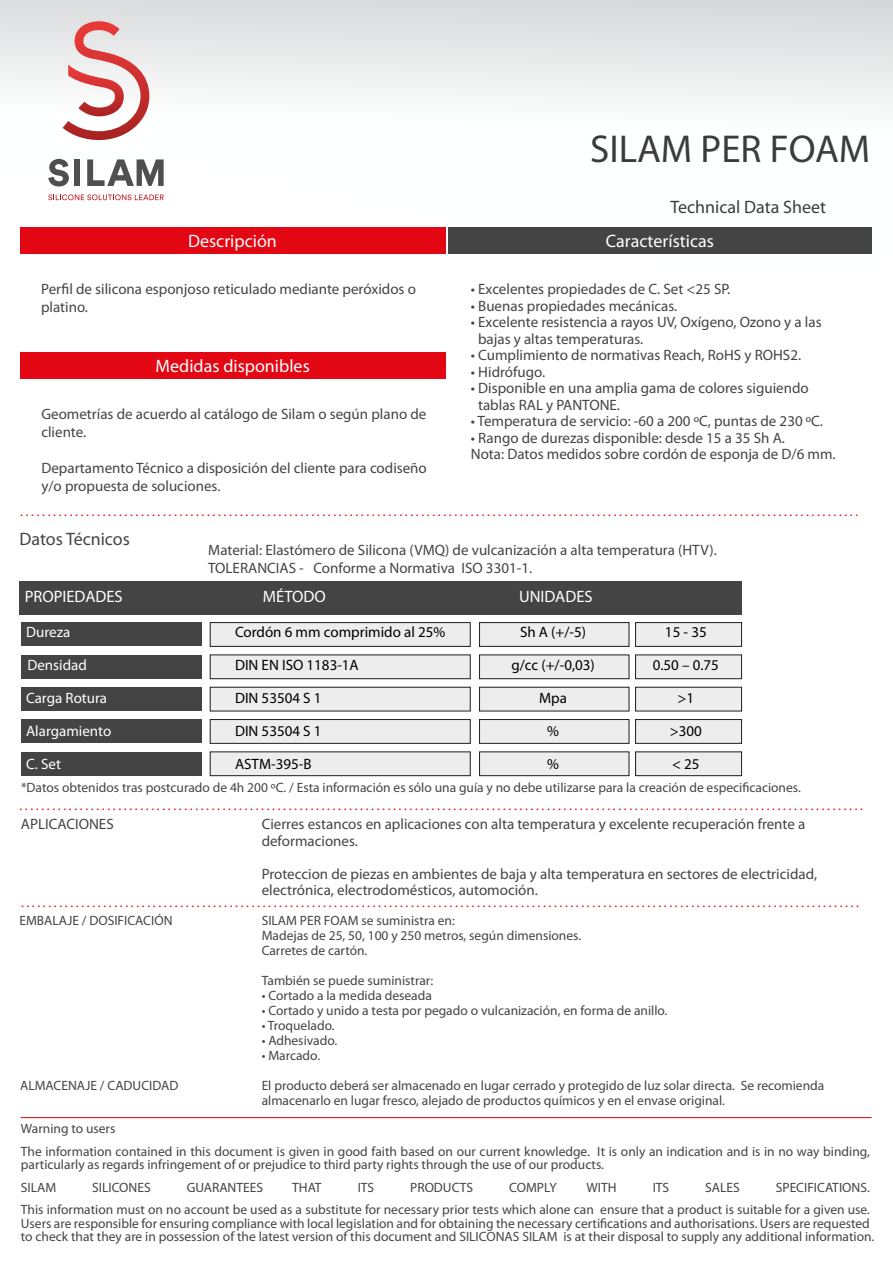
<style>
.page{position:relative;width:893px;height:1263px;background:#fff}
.page>*{position:absolute;margin:0;border:0;box-sizing:border-box;transform-origin:0 0}
.t1{font:39px "Myriad Pro";color:#3c3c3b}
.t2{font:18px "Myriad Pro";color:#fff}
.t3{font:18px "Myriad Pro";color:#3c3c3b}
.t4{font:18px "Myriad Pro";color:#444}
.t5{font:16.5px "Myriad Pro";color:#fff}
.t6{font:15px/16.5px "Myriad Pro";color:#444}
.t7{font:15px "Myriad Pro";color:#000}
.t8{font:15px "Myriad Pro";color:#fff}
.t9{font:13.5px/22.5px "Myriad Pro";color:#444}
.t10{font:13.5px "Myriad Pro";color:#e30613}
</style>
<div class="page">
<svg style="left:0;top:0;width:893px;height:254px"></svg>
<div style="left:21px;top:623px;width:181px;height:23px;background:#444"></div>
<div style="left:21px;top:655px;width:181px;height:24px;background:#444"></div>
<div style="left:21px;top:687px;width:181px;height:24px;background:#444"></div>
<div style="left:21px;top:719px;width:181px;height:24px;background:#444"></div>
<div style="left:635px;top:622px;width:107px;height:25px;background:#ededed;border:1px solid #1d1d1b"></div>
<div style="left:635px;top:655px;width:107px;height:24px;background:#ededed;border:1px solid #1d1d1b"></div>
<div style="left:635px;top:687px;width:107px;height:24px;background:#ededed;border:1px solid #1d1d1b"></div>
<div style="left:635px;top:719px;width:107px;height:24px;background:#ededed;border:1px solid #1d1d1b"></div>
<div style="left:635px;top:752px;width:107px;height:24px;background:#ededed;border:1px solid #1d1d1b"></div>
<div style="left:479px;top:622px;width:150px;height:25px;background:#ededed;border:1px solid #1d1d1b"></div>
<div style="left:479px;top:655px;width:150px;height:24px;background:#ededed;border:1px solid #1d1d1b"></div>
<div style="left:479px;top:687px;width:150px;height:24px;background:#ededed;border:1px solid #1d1d1b"></div>
<div style="left:479px;top:719px;width:150px;height:24px;background:#ededed;border:1px solid #1d1d1b"></div>
<div style="left:479px;top:752px;width:150px;height:24px;background:#ededed;border:1px solid #1d1d1b"></div>
<div style="left:210px;top:622px;width:260px;height:25px;background:#ededed;border:1px solid #1d1d1b"></div>
<div style="left:210px;top:655px;width:260px;height:24px;background:#ededed;border:1px solid #1d1d1b"></div>
<div style="left:210px;top:687px;width:260px;height:24px;background:#ededed;border:1px solid #1d1d1b"></div>
<div style="left:210px;top:719px;width:260px;height:24px;background:#ededed;border:1px solid #1d1d1b"></div>
<div style="left:210px;top:752px;width:260px;height:24px;background:#ededed;border:1px solid #1d1d1b"></div>
<div style="left:21px;top:752px;width:181px;height:24px;background:#444"></div>
<div style="left:20px;top:581px;width:722px;height:33px;background:#444"></div>
<div style="left:21px;top:227px;width:425px;height:26px;background:#e30613"></div>
<div style="left:448px;top:227px;width:424px;height:26px;background:#444"></div>
<hr style="left:21px;top:1117px;width:850px;height:1px;background:#e30613">
<div style="left:21px;top:352px;width:425px;height:27px;background:#e30613"></div>
<svg style="left:63px;top:21px;width:86px;height:119px"></svg>
<svg style="left:48px;top:159px;width:21px;height:27px"></svg>
<div style="left:74px;top:159px;width:6px;height:27px;background:#504f4f"></div>
<svg style="left:87px;top:159px;width:77px;height:27px"></svg>
<svg style="left:48px;top:194px;width:116px;height:6px"></svg>
<h1 class="t1" style="left:590px;top:124px;width:281px">SILAM PER FOAM</h1>
<h2 class="t3" style="left:670px;top:196px;width:157px">Technical Data Sheet</h2>
<h2 class="t2" style="left:188px;top:230px;width:90px">Descripción</h2>
<h2 class="t2" style="left:606px;top:230px;width:109px">Características</h2>
<p class="t6" style="left:41px;top:280px;width:376px;line-height:18px">Perfil de silicona esponjoso reticulado mediante peróxidos o platino.</p>
<h2 class="t2" style="left:156px;top:355px;width:156px">Medidas disponibles</h2>
<p class="t6" style="left:41px;top:405px;width:387px;line-height:18px">Geometrías de acuerdo al catálogo de Silam o según plano de cliente.</p>
<p class="t6" style="left:41px;top:459px;width:387px;line-height:18px">Departamento Técnico a disposición del cliente para codiseño y/o propuesta de soluciones.</p>
<p class="t6" style="left:471px;top:280px;width:261px">• Excelentes propiedades de C. Set &lt;25 SP.</p>
<p class="t6" style="left:471px;top:297px;width:208px">• Buenas propiedades mecánicas.</p>
<p class="t6" style="left:478px;top:313px;width:345px;text-indent:-7px">• Excelente resistencia a rayos UV, Oxígeno, Ozono y a las bajas y altas temperaturas.</p>
<p class="t6" style="left:471px;top:346px;width:332px">• Cumplimiento de normativas Reach, RoHS y ROHS2.</p>
<p class="t6" style="left:471px;top:363px;width:76px">• Hidrófugo.</p>
<p class="t6" style="left:478px;top:379px;width:332px;text-indent:-7px">• Disponible en una amplia gama de colores siguiendo tablas RAL y PANTONE.</p>
<p class="t6" style="left:471px;top:412px;width:354px">• Temperatura de servicio: -60 a 200 ºC, puntas de 230 ºC.</p>
<p class="t6" style="left:471px;top:429px;width:366px">• Rango de durezas disponible: desde 15 a 35 Sh A.<br>Nota: Datos medidos sobre cordón de esponja de D/6 mm.</p>
<p class="t10" style="left:20px;top:503px;width:839px">.........................................................................................................................................................</p>
<h2 class="t4" style="left:20px;top:528px;width:112px">Datos Técnicos</h2>
<p class="t6" style="left:208px;top:540px;width:510px;line-height:18px">Material: Elastómero de Silicona (VMQ) de vulcanización a alta temperatura (HTV).<br>TOLERANCIAS - Conforme a Normativa ISO 3301-1.</p>
<p class="t5" style="left:25px;top:586px;width:100px">PROPIEDADES</p>
<p class="t5" style="left:263px;top:586px;width:65px">MÉTODO</p>
<p class="t5" style="left:519px;top:586px;width:75px">UNIDADES</p>
<p class="t8" style="left:26px;top:623px;width:46px">Dureza</p>
<p class="t7" style="left:235px;top:623px;width:212px">Cordón 6 mm comprimido al 25%</p>
<p class="t7" style="left:520px;top:623px;width:68px">Sh A (+/-5)</p>
<p class="t7" style="left:665px;top:623px;width:43px">15 - 35</p>
<p class="t8" style="left:27px;top:656px;width:61px">Densidad</p>
<p class="t7" style="left:235px;top:656px;width:125px">DIN EN ISO 1183-1A</p>
<p class="t7" style="left:511px;top:656px;width:85px">g/cc (+/-0,03)</p>
<p class="t7" style="left:653px;top:656px;width:68px">0.50 – 0.75</p>
<p class="t8" style="left:26px;top:689px;width:83px">Carga Rotura</p>
<p class="t7" style="left:235px;top:689px;width:88px">DIN 53504 S 1</p>
<p class="t7" style="left:539px;top:689px;width:30px">Mpa</p>
<p class="t7" style="left:677px;top:689px;width:18px">&gt;1</p>
<p class="t8" style="left:26px;top:722px;width:87px">Alargamiento</p>
<p class="t7" style="left:235px;top:722px;width:88px">DIN 53504 S 1</p>
<p class="t7" style="left:547px;top:722px;width:13px">%</p>
<p class="t7" style="left:670px;top:722px;width:34px">&gt;300</p>
<p class="t8" style="left:26px;top:755px;width:36px">C. Set</p>
<p class="t7" style="left:235px;top:755px;width:78px">ASTM-395-B</p>
<p class="t7" style="left:547px;top:755px;width:13px">%</p>
<p class="t7" style="left:672px;top:755px;width:29px">&lt; 25</p>
<p class="t9" style="left:21px;top:776px;width:781px">*Datos obtenidos tras postcurado de 4h 200 ºC. / Esta información es sólo una guía y no debe utilizarse para la creación de especificaciones.</p>
<p class="t10" style="left:20px;top:797px;width:845px">..........................................................................................................................................................</p>
<p class="t6" style="left:21px;top:816px;width:94px">APLICACIONES</p>
<p class="t6" style="left:262px;top:816px;width:545px">Cierres estancos en aplicaciones con alta temperatura y excelente recuperación frente a deformaciones.</p>
<p class="t6" style="left:262px;top:865px;width:557px">Proteccion de piezas en ambientes de baja y alta temperatura en sectores de electricidad, electrónica, electrodomésticos, automoción.</p>
<p class="t10" style="left:21px;top:894px;width:839px">.........................................................................................................................................................</p>
<p class="t9" style="left:19px;top:909px;width:155px">EMBALAJE / DOSIFICACIÓN</p>
<p class="t9" style="left:20px;top:1074px;width:160px">ALMACENAJE / CADUCIDAD</p>
<p class="t9" style="left:262px;top:912px;width:321px;line-height:15px">SILAM PER FOAM se suministra en:<br>Madejas de 25, 50, 100 y 250 metros, según dimensiones.<br>Carretes de cartón.</p>
<p class="t9" style="left:262px;top:969px;width:173px">También se puede suministrar:</p>
<p class="t9" style="left:262px;top:984px;width:172px">• Cortado a la medida deseada</p>
<p class="t9" style="left:262px;top:999px;width:407px">• Cortado y unido a testa por pegado o vulcanización, en forma de anillo.</p>
<p class="t9" style="left:262px;top:1014px;width:74px">• Troquelado.</p>
<p class="t9" style="left:262px;top:1029px;width:77px">• Adhesivado.</p>
<p class="t9" style="left:262px;top:1044px;width:60px">• Marcado.</p>
<p class="t9" style="left:262px;top:1077px;width:564px;line-height:15px">El producto deberá ser almacenado en lugar cerrado y protegido de luz solar directa. Se recomienda almacenarlo en lugar fresco, alejado de productos químicos y en el envase original.</p>
<p class="t9" style="left:21px;top:1117px;width:850px">Warning to users<br>The information contained in this document is given in good faith based on our current knowledge. It is only an indication and is in no way binding,</p>
<p class="t9" style="left:21px;top:1153px;width:585px">particularly as regards infringement of or prejudice to third party rights through the use of our products.<br>SILAM</p>
<p class="t9" style="left:21px;top:1175px;width:851px;text-align:right">SPECIFICATIONS.<br>This information must on no account be used as a substitute for necessary prior tests which alone can ensure that a product is suitable for a given use.</p>
<p class="t9" style="left:21px;top:1216px;width:855px;line-height:13.5px">Users are responsible for ensuring compliance with local legislation and for obtaining the necessary certifications and authorisations. Users are requested to check that they are in possession of the latest version of this document and SILICONAS SILAM is at their disposal to supply any additional information.</p>
<p class="t9" style="left:92px;top:1175px;width:60px">SILICONES</p>
<p class="t9" style="left:187px;top:1175px;width:78px">GUARANTEES</p>
<p class="t9" style="left:292px;top:1175px;width:31px">THAT</p>
<p class="t9" style="left:358px;top:1175px;width:18px">ITS</p>
<p class="t9" style="left:410px;top:1175px;width:65px">PRODUCTS</p>
<p class="t9" style="left:509px;top:1175px;width:49px">COMPLY</p>
<p class="t9" style="left:586px;top:1175px;width:32px">WITH</p>
<p class="t9" style="left:653px;top:1175px;width:18px">ITS</p>
<p class="t9" style="left:705px;top:1175px;width:36px">SALES</p>
</div>
